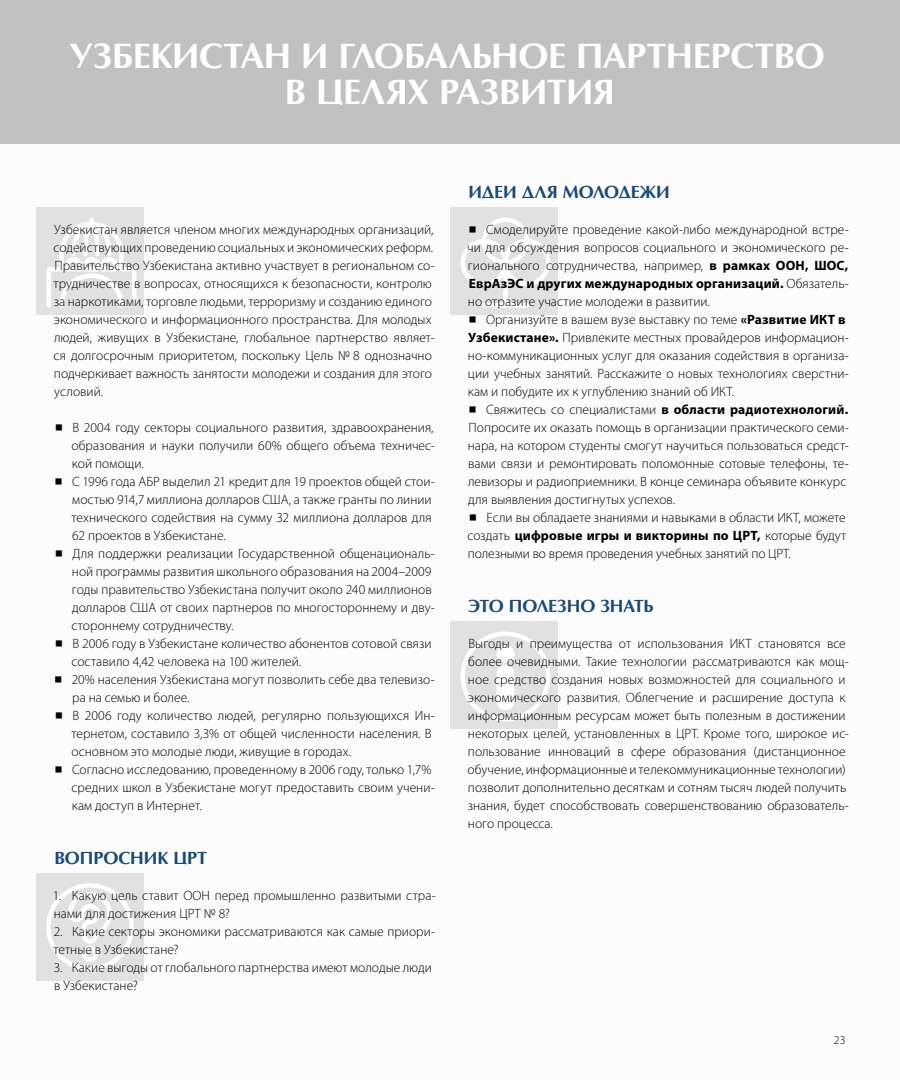
<style>
.page{position:relative;width:900px;height:1080px;background:#fff}
.page>*{position:absolute;margin:0;border:0;box-sizing:border-box;transform-origin:0 0}
.t1{font:700 36px "AG Opus";color:#fff}
.t2{font:700 18px "AG Opus";letter-spacing:-.005em;color:#1a4b76}
.t3{font:300 13.5px/18px "Myriad Pro";letter-spacing:.005em;color:#000}
.t4{font:300 12px "Myriad Pro";color:#000}
.s1{font-weight:700}
</style>
<div class="page">
<div style="left:450px;top:207px;width:108px;height:108px;background:#e1e1e1"></div>
<div style="left:36px;top:873px;width:108px;height:108px;background:#e1e1e1"></div>
<svg style="left:46px;top:883px;width:88px;height:88px"></svg>
<div style="left:36px;top:207px;width:108px;height:108px;background:#e1e1e1"></div>
<svg style="left:46px;top:218px;width:91px;height:90px"></svg>
<div style="left:450px;top:621px;width:108px;height:108px;background:#e1e1e1"></div>
<div style="left:460px;top:632px;width:90px;height:90px;border:4px solid #fff;border-radius:50%"></div>
<div style="left:499px;top:647px;width:13px;height:14px;background:#fff;border-radius:50%"></div>
<div style="left:496px;top:645px;width:18px;height:18px;border:4px solid #fff;border-radius:50%"></div>
<div style="left:499px;top:668px;width:13px;height:40px;background:#fff;border-radius:7px"></div>
<div style="left:496px;top:665px;width:18px;height:45px;border:4px solid #fff;border-radius:7px"></div>
<div style="left:0;top:0;width:900px;height:144px;background:#c1c1c1"></div>
<svg style="left:460px;top:217px;width:91px;height:91px"></svg>
<h1 class="t1" style="left:70px;top:35px;width:23px">УЗБЕКИСТАН</h1>
<h1 class="t1" style="left:301px;top:35px;width:76px">И ГЛОБАЛЬНОЕ</h1>
<h1 class="t1" style="left:576px;top:35px;width:51px">ПАРТНЕРСТВО</h1>
<h1 class="t1" style="left:285px;top:71px;width:81px">В ЦЕЛЯХ</h1>
<h1 class="t1" style="left:439px;top:71px;width:23px">РАЗВИТИЯ</h1>
<p class="t3" style="left:54px;top:220px;width:383px">Узбекистан является членом многих международных организаций, содействующих проведению социальных и экономических реформ.<br>Правительство Узбекистана активно участвует в региональном со&shy;трудничестве в вопросах, относящихся к безопасности, контролю за наркотиками, торговле людьми, терроризму и созданию единого экономического и информационного пространства. Для молодых людей, живущих в Узбекистане, глобальное партнерство являет&shy;ся долгосрочным приоритетом, поскольку Цель № 8 однозначно подчеркивает важность занятости молодежи и создания для этого условий.</p>
<p class="t3" style="left:72px;top:418px;width:365px">В 2004 году секторы социального развития, здравоохранения, образования и науки получили 60% общего объема техничес&shy;кой помощи.<br>С 1996 года АБР выделил 21 кредит для 19 проектов общей стои&shy;мостью 914,7 миллиона долларов США, а также гранты по линии технического содействия на сумму 32 миллиона долларов для 62 проектов в Узбекистане.<br>Для поддержки реализации Государственной общенациональ&shy;ной программы развития школьного образования на 2004–2009 годы правительство Узбекистана получит около 240 миллионов долларов США от своих партнеров по многостороннему и дву&shy;стороннему сотрудничеству.<br>В 2006 году в Узбекистане количество абонентов сотовой связи составило 4,42 человека на 100 жителей.<br>20% населения Узбекистана могут позволить себе два телевизо&shy;ра на семью и более.<br>В 2006 году количество людей, регулярно пользующихся Ин&shy;тернетом, составило 3,3% от общей численности населения. В основном это молодые люди, живущие в городах.<br>Согласно исследованию, проведенному в 2006 году, только 1,7% средних школ в Узбекистане могут предоставить своим учени&shy;кам доступ в Интернет.</p>
<h2 class="t2" style="left:54px;top:847px;width:53px">ВОПРОСНИК</h2>
<h2 class="t2" style="left:173px;top:847px;width:24px">ЦРТ</h2>
<p class="t3" style="left:53px;top:886px;width:384px">1. Какую цель ставит ООН перед промышленно развитыми стра&shy;нами для достижения ЦРТ № 8?</p>
<p class="t3" style="left:54px;top:922px;width:383px">2. Какие секторы экономики рассматриваются как самые приори&shy;тетные в Узбекистане?</p>
<p class="t3" style="left:54px;top:958px;width:380px">3. Какие выгоды от глобального партнерства имеют молодые люди в Узбекистане?</p>
<h2 class="t2" style="left:468px;top:181px;width:13px">ИДЕИ</h2>
<h2 class="t2" style="left:522px;top:181px;width:13px">ДЛЯ</h2>
<h2 class="t2" style="left:563px;top:181px;width:15px">МОЛОДЕЖИ</h2>
<p class="t3" style="left:467px;top:220px;width:383px;text-align:justify;text-indent:19px">Смоделируйте проведение какой-либо международной встре&shy;чи для обсуждения вопросов социального и экономического ре&shy;гионального сотрудничества, например, <span class="s1">в рамках ООН, ШОС, ЕврАзЭС и других международных организаций.</span> Обязатель&shy;но отразите участие молодежи в развитии.</p>
<p class="t3" style="left:468px;top:310px;width:382px;text-indent:18px">Организуйте в вашем вузе выставку по теме <span class="s1">«Развитие ИКТ в Узбекистане».</span> Привлеките местных провайдеров информацион&shy;но-коммуникационных услуг для оказания содействия в организа&shy;ции учебных занятий. Расскажите о новых технологиях сверстни&shy;кам и побудите их к углублению знаний об ИКТ.</p>
<p class="t3" style="left:468px;top:400px;width:382px;text-indent:18px">Свяжитесь со специалистами <span class="s1">в области радиотехнологий.<br></span>Попросите их оказать помощь в организации практического семи&shy;нара, на котором студенты смогут научиться пользоваться средст&shy;вами связи и ремонтировать поломонные сотовые телефоны, те&shy;левизоры и радиоприемники. В конце семинара объявите конкурс для выявления достигнутых успехов.</p>
<p class="t3" style="left:468px;top:508px;width:380px;text-align:justify;text-indent:19px">Если вы обладаете знаниями и навыками в области ИКТ, можете создать <span class="s1">цифровые игры и викторины по ЦРТ,</span> которые будут полезными во время проведения учебных занятий по ЦРТ.</p>
<h2 class="t2" style="left:468px;top:595px;width:68px">ЭТО ПОЛЕЗНО</h2>
<h2 class="t2" style="left:600px;top:595px;width:12px">ЗНАТЬ</h2>
<p class="t3" style="left:468px;top:634px;width:383px">Выгоды и преимущества от использования ИКТ становятся все более очевидными. Такие технологии рассматриваются как мощ&shy;ное средство создания новых возможностей для социального и экономического развития. Облегчение и расширение доступа к информационным ресурсам может быть полезным в достижении некоторых целей, установленных в ЦРТ. Кроме того, широкое ис&shy;пользование инноваций в сфере образования (дистанционное обучение, информационные и телекоммуникационные технологии) позволит дополнительно десяткам и сотням тысяч людей получить знания, будет способствовать совершенствованию образователь&shy;ного процесса.</p>
<p class="t4" style="left:834px;top:1033px;width:13px">23</p>
</div>
